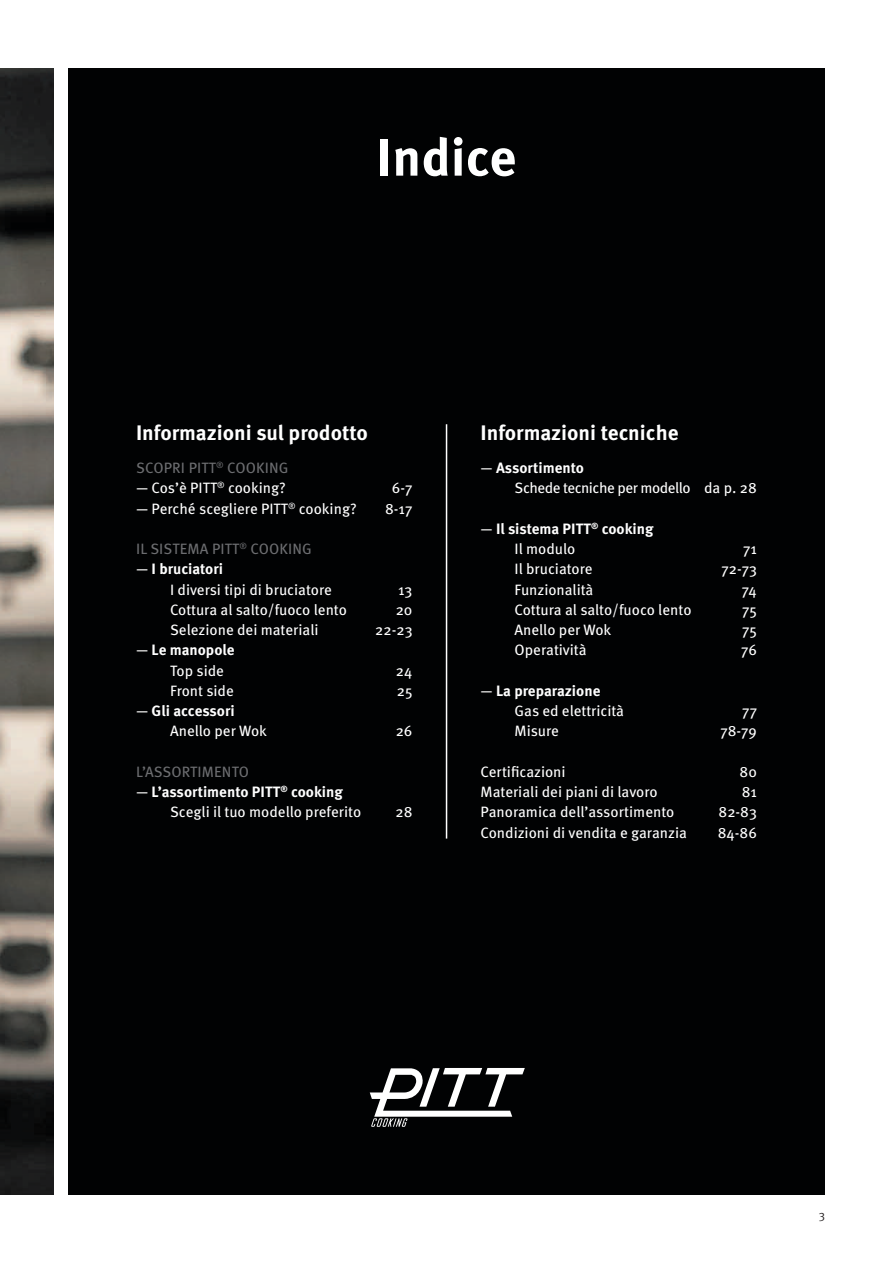
<style>
.page{position:relative;width:893px;height:1263px;background:#fff}
.page>*{position:absolute;margin:0;border:0;box-sizing:border-box;transform-origin:0 0}
.t1{font:700 52.5px "Meta Pro";color:#fff}
.t2{font:700 21px "Meta Pro";color:#fff}
.t3{font:15px/20.2px "Meta Pro";color:#fff}
.t4{font:15px "Meta Pro";letter-spacing:.01em;color:#6c6d70}
.t5{font:700 15px/20.2px "Meta Pro";color:#fff}
.t6{font:15px/20.2px "Meta Pro";letter-spacing:-.03em;color:#fff}
.t7{font:12px "Meta Pro Norm";color:#231f20}
.s1{font-weight:700}
.s2{font-weight:400}
</style>
<div class="page">
<div style="left:68px;top:68px;width:757px;height:1127px;background:#010203"></div>
<hr style="left:446px;top:424px;width:1px;height:415px;background:#fff">
<svg style="left:370px;top:1068px;width:155px;height:59px"></svg>
<img style="left:0;top:68px;width:53px;height:1127px">
<h1 class="t1" style="left:377px;top:138px;width:141px">Indice</h1>
<h2 class="t2" style="left:136px;top:425px;width:233px">Informazioni sul prodotto</h2>
<p class="t4" style="left:136px;top:462px;width:154px">SCOPRI PITT<sup>®</sup> COOKING</p>
<p class="t3" style="left:136px;top:479px;width:151px">— Cos’è PITT<sup>®</sup> cooking?</p>
<p class="t3" style="left:392px;top:479px;width:22px">6-7</p>
<p class="t3" style="left:136px;top:499px;width:222px">— Perché scegliere PITT<sup>®</sup> cooking?</p>
<p class="t3" style="left:385px;top:499px;width:29px">8-17</p>
<p class="t4" style="left:136px;top:543px;width:177px">IL SISTEMA PITT<sup>®</sup> COOKING</p>
<p class="t3" style="left:170px;top:560px;width:163px;text-indent:-34px">— <span class="s1">I bruciatori<br></span>I diversi tipi di bruciatore</p>
<p class="t3" style="left:398px;top:580px;width:16px">13</p>
<p class="t3" style="left:170px;top:601px;width:178px">Cottura al salto/fuoco lento</p>
<p class="t3" style="left:396px;top:601px;width:18px">20</p>
<p class="t3" style="left:170px;top:621px;width:150px">Selezione dei materiali</p>
<p class="t3" style="left:375px;top:621px;width:39px">22-23</p>
<p class="t5" style="left:170px;top:641px;width:66px;text-indent:-34px"><span class="s2">—</span> Le manopole<br><span class="s2">Top side</span></p>
<p class="t3" style="left:396px;top:661px;width:18px">24</p>
<p class="t3" style="left:170px;top:682px;width:65px">Front side</p>
<p class="t3" style="left:397px;top:682px;width:17px">25</p>
<p class="t3" style="left:170px;top:702px;width:98px;text-indent:-34px">— <span class="s1">Gli accessori<br></span>Anello per Wok</p>
<p class="t3" style="left:396px;top:722px;width:18px">26</p>
<p class="t4" style="left:136px;top:766px;width:114px">L’ASSORTIMENTO</p>
<p class="t3" style="left:170px;top:783px;width:193px;text-indent:-34px">— <span class="s1">L’assortimento PITT</span><sup>®</sup> <span class="s1">cooking<br></span>Scegli il tuo modello preferito</p>
<p class="t3" style="left:395px;top:803px;width:19px">28</p>
<h2 class="t2" style="left:480px;top:425px;width:199px">Informazioni tecniche</h2>
<p class="t6" style="left:514px;top:459px;width:244px;text-indent:-34px">— <span class="s1">Assortimento<br></span>Schede tecniche per modello da p. 28</p>
<p class="t5" style="left:514px;top:520px;width:140px;text-indent:-34px"><span class="s2">—</span> Il sistema PITT<sup>®</sup> cooking<br><span class="s2">Il modulo</span></p>
<p class="t3" style="left:743px;top:540px;width:15px">71</p>
<p class="t3" style="left:514px;top:560px;width:80px">Il bruciatore</p>
<p class="t3" style="left:721px;top:560px;width:37px">72-73</p>
<p class="t3" style="left:514px;top:580px;width:80px">Funzionalità</p>
<p class="t3" style="left:742px;top:580px;width:17px">74</p>
<p class="t3" style="left:514px;top:601px;width:178px">Cottura al salto/fuoco lento</p>
<p class="t3" style="left:742px;top:601px;width:16px">75</p>
<p class="t3" style="left:514px;top:621px;width:98px">Anello per Wok</p>
<p class="t3" style="left:742px;top:621px;width:16px">75</p>
<p class="t3" style="left:515px;top:641px;width:73px">Operatività</p>
<p class="t3" style="left:741px;top:641px;width:17px">76</p>
<p class="t3" style="left:515px;top:682px;width:111px;text-indent:-34px">— <span class="s1">La preparazione<br></span>Gas ed elettricità</p>
<p class="t3" style="left:742px;top:702px;width:16px">77</p>
<p class="t3" style="left:515px;top:722px;width:46px">Misure</p>
<p class="t3" style="left:720px;top:722px;width:38px">78-79</p>
<p class="t3" style="left:481px;top:763px;width:87px">Certificazioni</p>
<p class="t3" style="left:740px;top:763px;width:19px">80</p>
<p class="t3" style="left:481px;top:783px;width:179px">Materiali dei piani di lavoro</p>
<p class="t3" style="left:742px;top:783px;width:17px">81</p>
<p class="t3" style="left:481px;top:803px;width:195px">Panoramica dell’assortimento</p>
<p class="t3" style="left:718px;top:803px;width:40px">82-83</p>
<p class="t3" style="left:481px;top:823px;width:208px">Condizioni di vendita e garanzia</p>
<p class="t3" style="left:718px;top:823px;width:41px">84-86</p>
<p class="t7" style="left:819px;top:1210px;width:8px">3</p>
</div>
